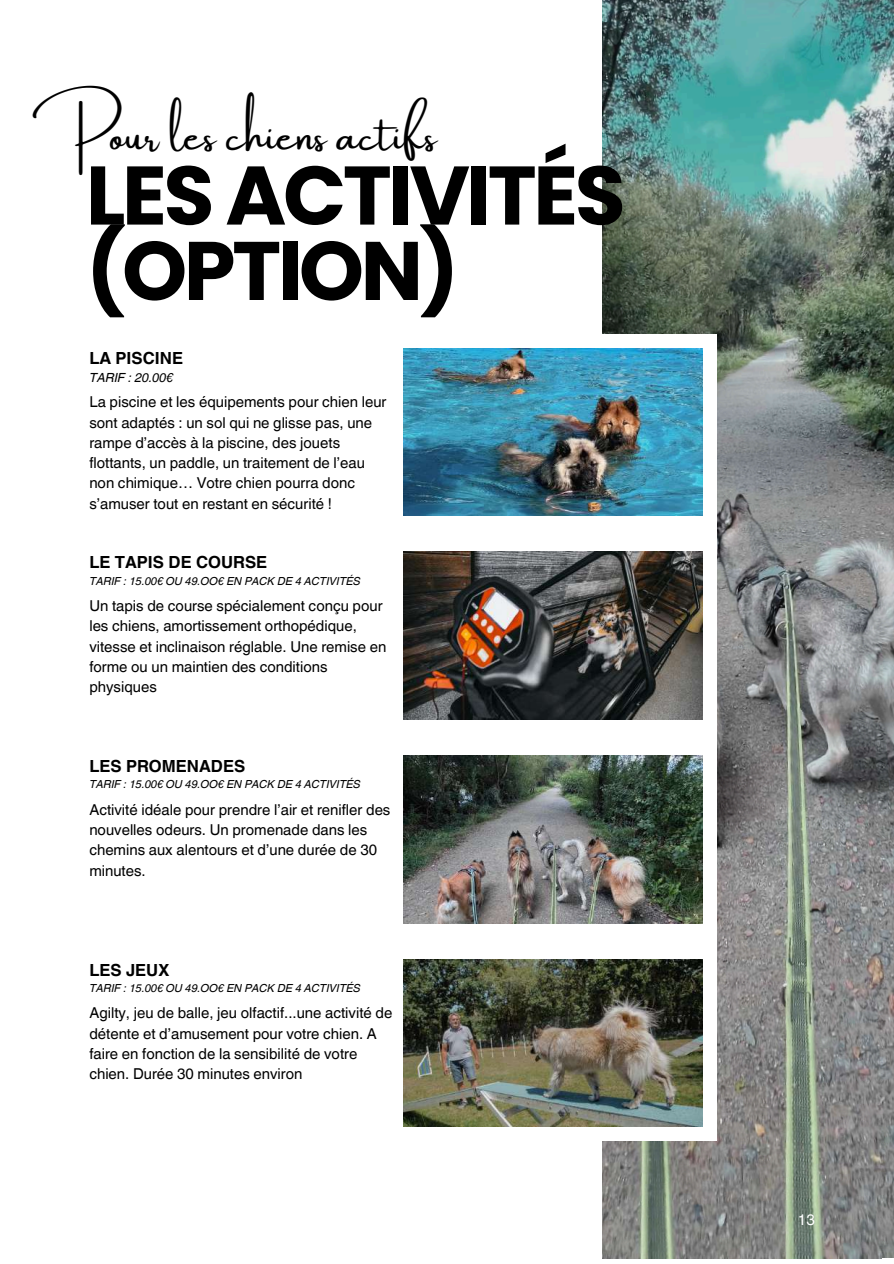
<style>
.page{position:relative;width:894px;height:1264px;background:#fff}
.page>*{position:absolute;margin:0;border:0;box-sizing:border-box;transform-origin:0 0}
.t1{font:700 82.8px/75.3px "Poppins";letter-spacing:-.04em;color:#000}
.t2{font:42.6px "Amsterdam One";color:#000}
.t3{font:700 16.65px "Helvetica World";color:#000}
.t4{font:15.15px "Helvetica World";color:#fff}
.t5{font:15px/20.2px "Helvetica World";color:#000}
.t6{font:italic 12.6px "Helvetica World";color:#000}
.t7{font:italic 11.1px "Helvetica World";color:#000}
</style>
<div class="page">
<img style="left:602px;top:0;width:291px;height:1258px">
<div style="left:448px;top:334px;width:268px;height:806px;background:#fff"></div>
<img style="left:403px;top:348px;width:299px;height:168px">
<img style="left:403px;top:552px;width:299px;height:167px">
<img style="left:403px;top:755px;width:299px;height:168px">
<img style="left:403px;top:959px;width:299px;height:167px">
<h2 class="t2" style="left:33px;top:113px;width:405px">Pour les chiens actifs</h2>
<h1 class="t1" style="left:86px;top:158px;width:541px">LES ACTIVITÉS (OPTION)</h1>
<p class="t3" style="left:89px;top:345px;width:95px">LA PISCINE</p>
<p class="t6" style="left:89px;top:367px;width:85px">TARIF : 20.00€</p>
<p class="t5" style="left:89px;top:392px;width:298px">La piscine et les équipements pour chien leur sont adaptés : un sol qui ne glisse pas, une rampe d’accès à la piscine, des jouets flottants, un paddle, un traitement de l’eau non chimique… Votre chien pourra donc s’amuser tout en restant en sécurité !</p>
<p class="t3" style="left:89px;top:548px;width:179px">LE TAPIS DE COURSE</p>
<p class="t7" style="left:89px;top:571px;width:273px">TARIF : 15.00€ OU 49.OO€ EN PACK DE 4 ACTIVITÉS</p>
<p class="t5" style="left:89px;top:595px;width:298px">Un tapis de course spécialement conçu pour les chiens, amortissement orthopédique, vitesse et inclinaison réglable. Une remise en forme ou un maintien des conditions physiques</p>
<p class="t3" style="left:89px;top:752px;width:157px">LES PROMENADES</p>
<p class="t7" style="left:89px;top:775px;width:273px">TARIF : 15.00€ OU 49.OO€ EN PACK DE 4 ACTIVITÉS</p>
<p class="t5" style="left:89px;top:799px;width:302px">Activité idéale pour prendre l’air et renifler des nouvelles odeurs. Un promenade dans les chemins aux alentours et d’une durée de 30 minutes.</p>
<p class="t3" style="left:89px;top:956px;width:81px">LES JEUX</p>
<p class="t7" style="left:89px;top:979px;width:273px">TARIF : 15.00€ OU 49.OO€ EN PACK DE 4 ACTIVITÉS</p>
<p class="t5" style="left:89px;top:1003px;width:304px">Agilty, jeu de balle, jeu olfactif...une activité de détente et d’amusement pour votre chien. A faire en fonction de la sensibilité de votre chien. Durée 30 minutes environ</p>
<p class="t4" style="left:797px;top:1210px;width:18px">13</p>
</div>
